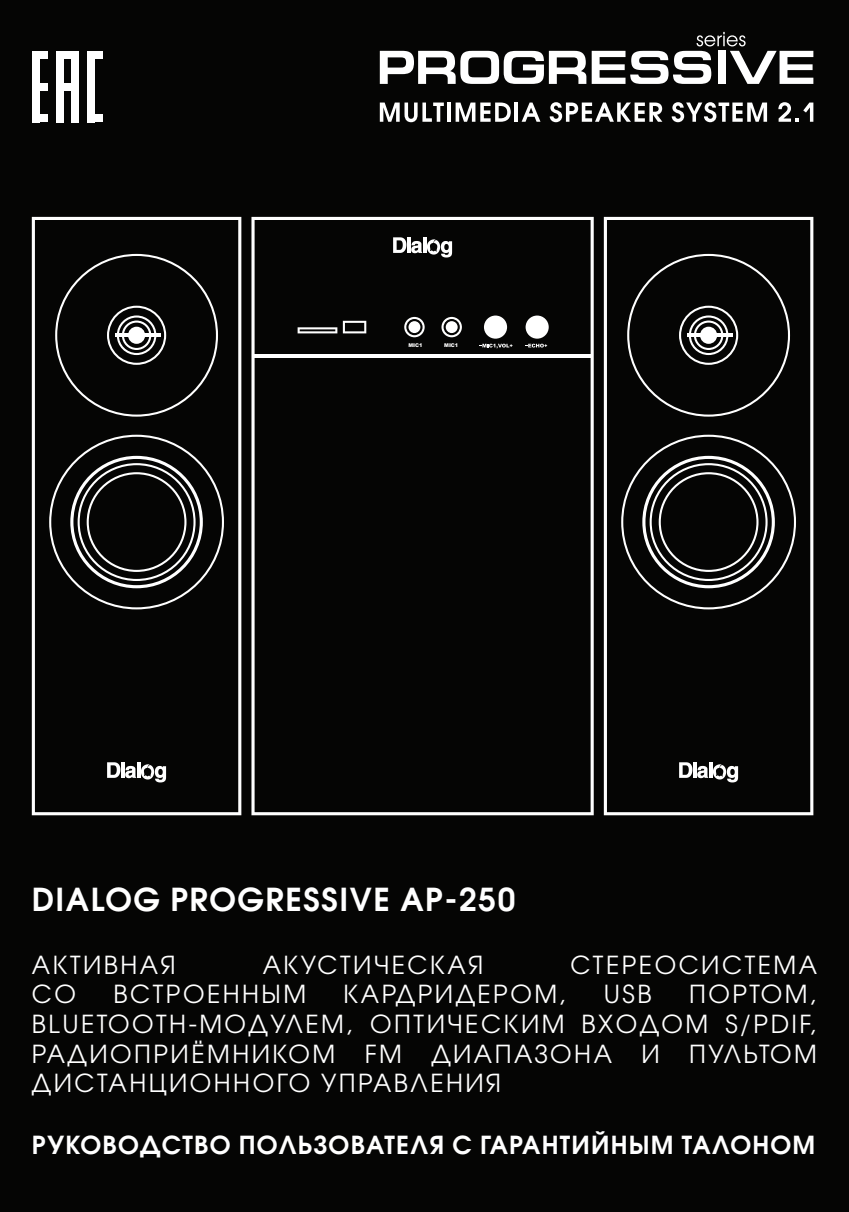
<style>
.page{position:relative;width:849px;height:1212px;background:#fff}
.page>*{position:absolute;margin:0;border:0;box-sizing:border-box;transform-origin:0 0}
.t1{font:600 31.5px "Avant Garde Gothic C";letter-spacing:.05em;color:#fff}
.t2{font:24.75px/29.7px "Avant Garde Gothic C";letter-spacing:.1em;color:#fff;text-align:justify}
.t3{font:600 24.75px "Avant Garde Gothic C";letter-spacing:.05em;color:#fff}
.t4{font:900 5.17px "Arial";color:#fff}
</style>
<div class="page">
<div style="left:0;top:0;width:848px;height:1212px;background:#050504"></div>
<div style="left:32px;top:51px;width:8px;height:71px;background:#fff"></div>
<div style="left:32px;top:83px;width:16px;height:8px;background:#fff"></div>
<div style="left:32px;top:114px;width:16px;height:8px;background:#fff"></div>
<div style="left:32px;top:51px;width:16px;height:8px;background:#fff"></div>
<div style="left:56px;top:51px;width:8px;height:71px;background:#fff"></div>
<div style="left:64px;top:83px;width:15px;height:8px;background:#fff"></div>
<div style="left:64px;top:51px;width:15px;height:8px;background:#fff"></div>
<div style="left:71px;top:51px;width:8px;height:71px;background:#fff"></div>
<div style="left:87px;top:51px;width:8px;height:71px;background:#fff"></div>
<div style="left:87px;top:114px;width:16px;height:8px;background:#fff"></div>
<div style="left:87px;top:51px;width:16px;height:8px;background:#fff"></div>
<svg style="left:251px;top:217px;width:342px;height:598px"></svg>
<svg style="left:343px;top:321px;width:23px;height:12px"></svg>
<svg style="left:297px;top:327px;width:40px;height:6px"></svg>
<hr style="left:299px;top:329px;width:36px;height:2px;background:#fff">
<svg style="left:404px;top:317px;width:20px;height:20px"></svg>
<div style="left:408px;top:321px;width:12px;height:12px;background:#fff;border-radius:50%"></div>
<svg style="left:441px;top:317px;width:21px;height:20px"></svg>
<div style="left:445px;top:321px;width:12px;height:12px;background:#fff;border-radius:50%"></div>
<div style="left:484px;top:316px;width:23px;height:23px;background:#fff;border-radius:50%"></div>
<div style="left:525px;top:316px;width:23px;height:23px;background:#fff;border-radius:50%"></div>
<svg style="left:479px;top:344px;width:33px;height:4px"></svg>
<svg style="left:524px;top:344px;width:23px;height:3px"></svg>
<hr style="left:253px;top:354px;width:339px;height:4px;background:#fff">
<svg style="left:393px;top:237px;width:59px;height:20px"></svg>
<svg style="left:32px;top:217px;width:209px;height:598px"></svg>
<svg style="left:55px;top:254px;width:163px;height:163px"></svg>
<hr style="left:114px;top:333px;width:46px;height:4px;background:#fff">
<svg style="left:49px;top:435px;width:175px;height:174px"></svg>
<svg style="left:107px;top:762px;width:59px;height:20px"></svg>
<svg style="left:603px;top:217px;width:210px;height:598px"></svg>
<svg style="left:627px;top:254px;width:162px;height:163px"></svg>
<hr style="left:686px;top:333px;width:46px;height:4px;background:#fff">
<svg style="left:621px;top:435px;width:174px;height:174px"></svg>
<svg style="left:679px;top:762px;width:58px;height:20px"></svg>
<svg style="left:379px;top:32px;width:434px;height:52px"></svg>
<svg style="left:379px;top:103px;width:64px;height:19px"></svg>
<hr style="left:447px;top:103px;width:3px;height:19px;background:#fff">
<svg style="left:455px;top:103px;width:55px;height:19px"></svg>
<hr style="left:514px;top:103px;width:4px;height:19px;background:#fff">
<svg style="left:521px;top:103px;width:19px;height:19px"></svg>
<svg style="left:549px;top:102px;width:113px;height:20px"></svg>
<svg style="left:671px;top:102px;width:95px;height:20px"></svg>
<svg style="left:778px;top:102px;width:35px;height:20px"></svg>
<p class="t4" style="left:408px;top:342px;width:16px">MIC1</p>
<p class="t4" style="left:444px;top:342px;width:16px">MIC1</p>
<p class="t1" style="left:32px;top:880px;width:485px">DIALOG PROGRESSIVE AP-250</p>
<p class="t2" style="left:32px;top:949px;width:145px">АКТИВНАЯ</p>
<p class="t2" style="left:263px;top:949px;width:222px">АКУСТИЧЕСКАЯ</p>
<p class="t2" style="left:570px;top:949px;width:248px">СТЕРЕОСИСТЕМА</p>
<p class="t2" style="left:32px;top:979px;width:46px">СО</p>
<p class="t2" style="left:113px;top:979px;width:194px">ВСТРОЕННЫМ</p>
<p class="t2" style="left:343px;top:979px;width:224px">КАРДРИДЕРОМ,</p>
<p class="t2" style="left:603px;top:979px;width:49px">USB</p>
<p class="t2" style="left:32px;top:979px;width:786px;text-indent:657px">ПОРТОМ, BLUETOOTH-МОДУЛЕМ, ОПТИЧЕСКИМ ВХОДОМ S/PDIF, РАДИОПРИЁМНИКОМ FM ДИАПАЗОНА И ПУЛЬТОМ ДИСТАНЦИОННОГО УПРАВЛЕНИЯ</p>
<p class="t3" style="left:32px;top:1130px;width:784px">РУКОВОДСТВО ПОЛЬЗОВАТЕЛЯ С ГАРАНТИЙНЫМ ТАЛОНОМ</p>
</div>
